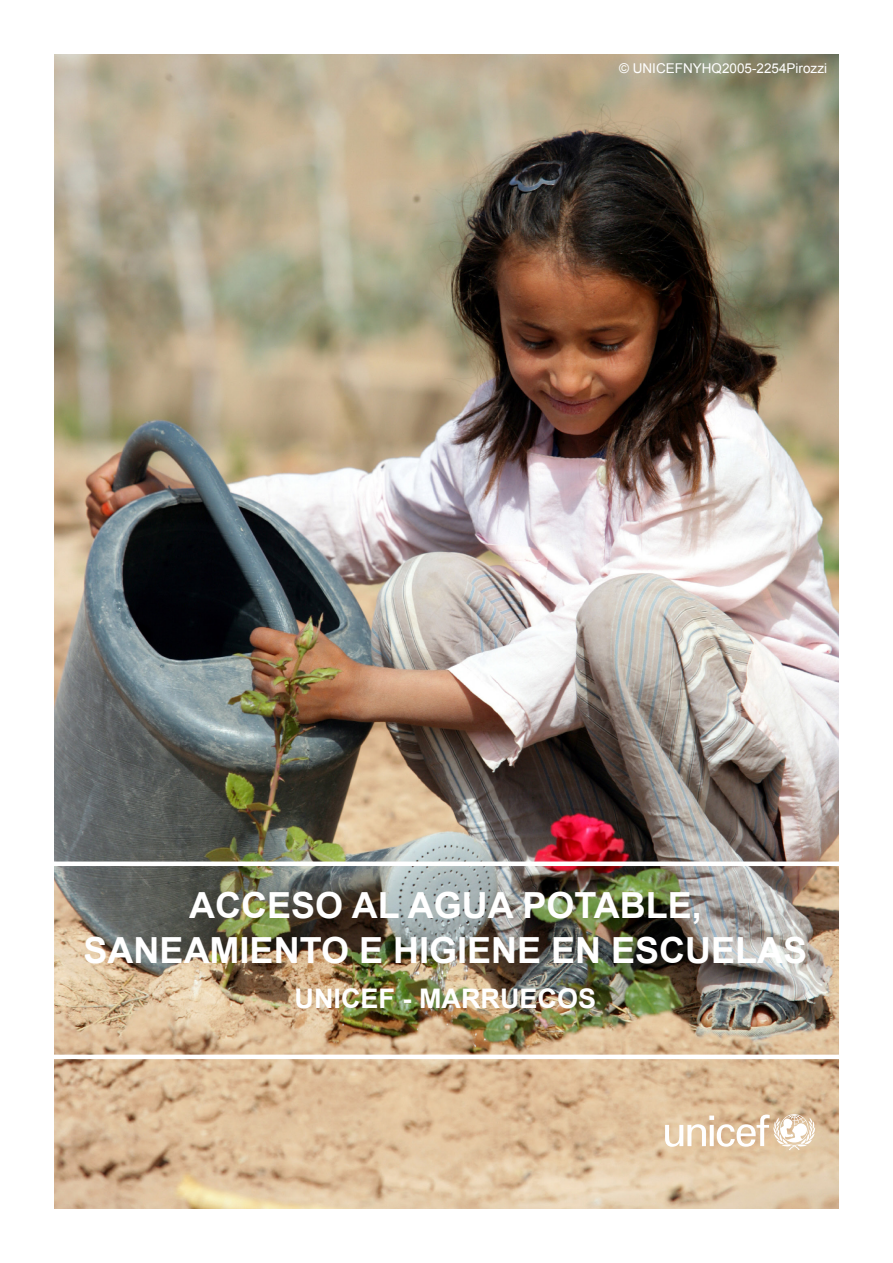
<style>
.page{position:relative;width:893px;height:1263px;background:#fff}
.page>*{position:absolute;margin:0;border:0;box-sizing:border-box;transform-origin:0 0}
.t1{font:700 36px/45px "Arial";color:#fff;text-align:center}
.t2{font:700 27px "Arial";color:#fff}
.t3{font:13.5px "Arial";color:#fff}
</style>
<div class="page">
<img style="left:54px;top:54px;width:785px;height:1155px">
<div style="left:52px;top:861px;width:789px;height:5px;background:#fff"></div>
<div style="left:52px;top:1054px;width:787px;height:5px;background:#fff"></div>
<svg style="left:665px;top:1114px;width:150px;height:36px"></svg>
<p class="t3" style="left:619px;top:59px;width:209px">© UNICEFNYHQ2005-2254Pirozzi</p>
<p class="t1" style="left:84px;top:884px;width:725px">ACCESO AL AGUA POTABLE,<br>SANEAMIENTO E HIGIENE EN ESCUELAS</p>
<p class="t2" style="left:295px;top:981px;width:303px">UNICEF - MARRUECOS</p>
</div>
